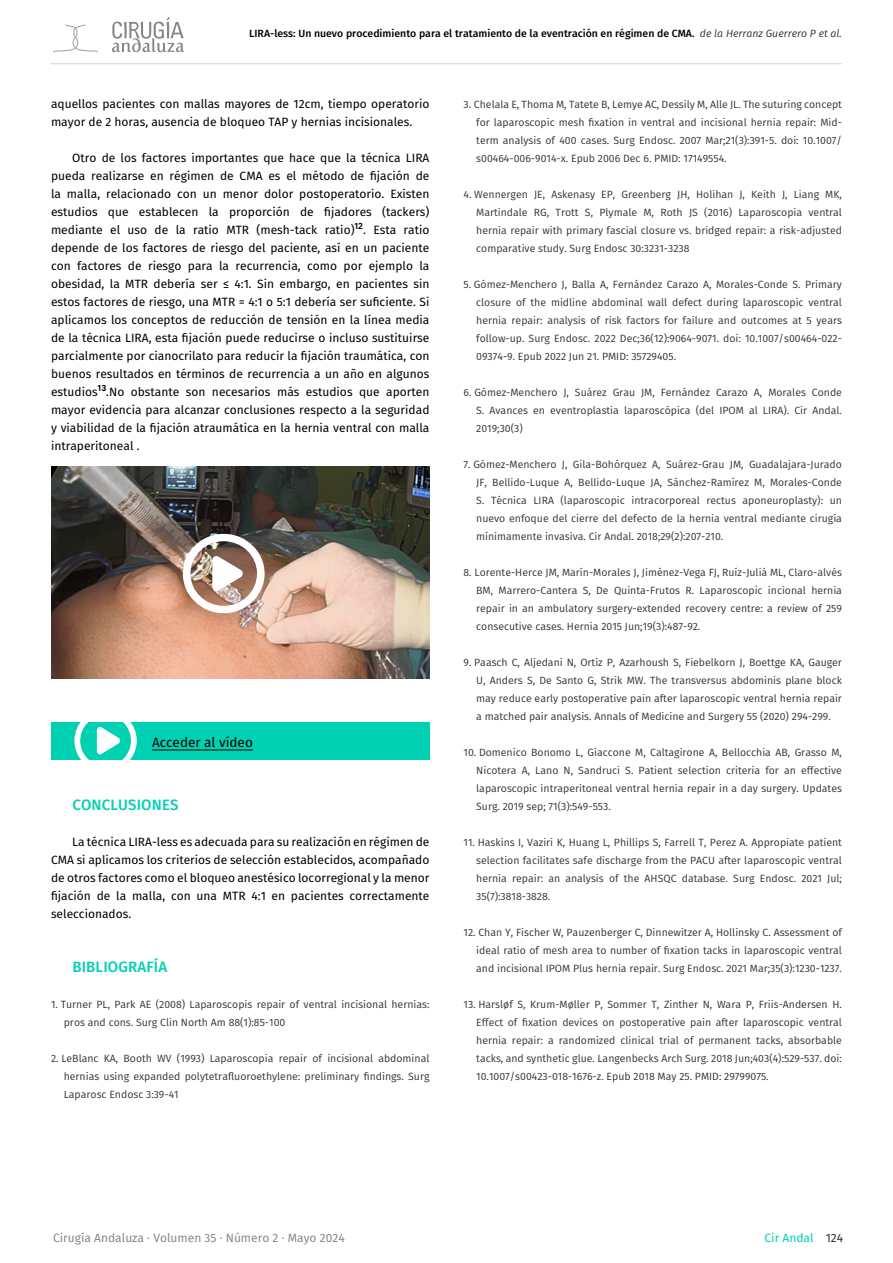
<style>
.page{position:relative;width:893px;height:1263px;background:#fff}
.page>*{position:absolute;margin:0;border:0;box-sizing:border-box;transform-origin:0 0}
.t1{font:500 15px "Fira Sans";letter-spacing:.01em;color:#00d1b2}
.t2{font:13.5px "Fira Sans";color:#000}
.t3{font:12px/18px "Fira Sans";color:#000;text-align:justify}
.t4{font:12px "Fira Sans";color:#878787}
.t5{font:12px "Fira Sans";color:#00d1b2}
.t6{font:10.5px/18px "Fira Sans";color:#333;text-align:justify}
.t7{font:500 10.5px "Fira Sans";color:#000}
.s1{font-weight:400;font-style:italic;color:#333}
.s2{color:#333}
</style>
<div class="page">
<svg style="left:53px;top:24px;width:45px;height:29px"></svg>
<svg style="left:112px;top:17px;width:72px;height:35px"></svg>
<hr style="left:50px;top:64px;width:792px;height:1px;background:#d1d1d1">
<img style="left:51px;top:467px;width:378px;height:211px">
<div style="left:51px;top:722px;width:378px;height:37px;background:#00d1b2"></div>
<svg style="left:74px;top:722px;width:63px;height:38px"></svg>
<hr style="left:152px;top:749px;width:101px;height:1px;background:#000">
<img style="left:183px;top:534px;width:82px;height:79px">
<p class="t7" style="left:249px;top:25px;width:594px">LIRA-less: Un nuevo procedimiento para el tratamiento de la eventración en régimen de CMA. <span class="s1">de la Herranz Guerrero P et al.</span></p>
<p class="t3" style="left:51px;top:94px;width:380px">aquellos pacientes con mallas mayores de 12cm, tiempo operatorio mayor de 2 horas, ausencia de bloqueo TAP y hernias incisionales.</p>
<p class="t3" style="left:51px;top:148px;width:380px;text-indent:21px">Otro de los factores importantes que hace que la técnica LIRA pueda realizarse en régimen de CMA es el método de fijación de la malla, relacionado con un menor dolor postoperatorio. Existen estudios que establecen la proporción de fijadores (tackers) mediante el uso de la ratio MTR (mesh-tack ratio)<sup>12</sup>. Esta ratio depende de los factores de riesgo del paciente, así en un paciente con factores de riesgo para la recurrencia, como por ejemplo la obesidad, la MTR debería ser ≤ 4:1. Sin embargo, en pacientes sin estos factores de riesgo, una MTR = 4:1 o 5:1 debería ser suficiente. Si aplicamos los conceptos de reducción de tensión en la línea media de la técnica LIRA, esta fijación puede reducirse o incluso sustituirse parcialmente por cianocrilato para reducir la fijación traumática, con buenos resultados en términos de recurrencia a un año en algunos estudios<sup>13</sup>.No obstante son necesarios más estudios que aporten mayor evidencia para alcanzar conclusiones respecto a la seguridad y viabilidad de la fijación atraumática en la hernia ventral con malla intraperitoneal .</p>
<p class="t2" style="left:152px;top:732px;width:102px">Acceder al vídeo</p>
<h1 class="t1" style="left:72px;top:793px;width:108px">CONCLUSIONES</h1>
<p class="t3" style="left:51px;top:832px;width:380px;text-indent:21px">La técnica LIRA-less es adecuada para su realización en régimen de CMA si aplicamos los criterios de selección establecidos, acompañado de otros factores como el bloqueo anestésico locorregional y la menor fijación de la malla, con una MTR 4:1 en pacientes correctamente seleccionados.</p>
<h1 class="t1" style="left:72px;top:955px;width:96px">BIBLIOGRAFÍA</h1>
<p class="t6" style="left:64px;top:995px;width:367px;text-indent:-13px">1. Turner PL, Park AE (2008) Laparoscopis repair of ventral incisional hernias: pros and cons. Surg Clin North Am 88(1):85-100</p>
<p class="t6" style="left:64px;top:1049px;width:367px;text-indent:-13px">2. LeBlanc KA, Booth WV (1993) Laparoscopia repair of incisional abdominal hernias using expanded polytetrafluoroethylene: preliminary findings. Surg Laparosc Endosc 3:39-41</p>
<p class="t6" style="left:476px;top:95px;width:367px;text-indent:-13px">3. Chelala E, Thoma M, Tatete B, Lemye AC, Dessily M, Alle JL. The suturing concept for laparoscopic mesh fixation in ventral and incisional hernia repair: Mid&shy;term analysis of 400 cases. Surg Endosc. 2007 Mar;21(3):391-5. doi: 10.1007/ s00464-006-9014-x. Epub 2006 Dec 6. PMID: 17149554.</p>
<p class="t6" style="left:476px;top:185px;width:367px;text-indent:-13px">4. Wennergen JE, Askenasy EP, Greenberg JH, Holihan J, Keith J, Liang MK, Martindale RG, Trott S, Plymale M, Roth JS (2016) Laparoscopia ventral hernia repair with primary fascial closure vs. bridged repair: a risk-adjusted comparative study. Surg Endosc 30:3231-3238</p>
<p class="t6" style="left:476px;top:275px;width:367px;text-indent:-13px">5. Gómez-Menchero J, Balla A, Fernández Carazo A, Morales-Conde S. Primary closure of the midline abdominal wall defect during laparoscopic ventral hernia repair: analysis of risk factors for failure and outcomes at 5 years follow-up. Surg Endosc. 2022 Dec;36(12):9064-9071. doi: 10.1007/s00464-022- 09374-9. Epub 2022 Jun 21. PMID: 35729405.</p>
<p class="t6" style="left:476px;top:383px;width:367px;text-indent:-13px">6. Gómez-Menchero J, Suárez Grau JM, Fernández Carazo A, Morales Conde S. Avances en eventroplastia laparoscópica (del IPOM al LIRA). Cir Andal.<br>2019;30(3)</p>
<p class="t6" style="left:476px;top:455px;width:367px;text-indent:-13px">7. Gómez-Menchero J, Gila-Bohórquez A, Suárez-Grau JM, Guadalajara-Jurado JF, Bellido-Luque A, Bellido-Luque JA, Sánchez-Ramírez M, Morales-Conde S. Técnica LIRA (laparoscopic intracorporeal rectus aponeuroplasty): un nuevo enfoque del cierre del defecto de la hernia ventral mediante cirugía mínimamente invasiva. Cir Andal. 2018;29(2):207-210.</p>
<p class="t6" style="left:476px;top:563px;width:367px;text-indent:-13px">8. Lorente-Herce JM, Marín-Morales J, Jiménez-Vega FJ, Ruíz-Juliá ML, Claro-alvés BM, Marrero-Cantera S, De Quinta-Frutos R. Laparoscopic incional hernia repair in an ambulatory surgery-extended recovery centre: a review of 259 consecutive cases. Hernia 2015 Jun;19(3):487-92.</p>
<p class="t6" style="left:476px;top:653px;width:367px;text-indent:-13px">9. Paasch C, Aljedani N, Ortiz P, Azarhoush S, Fiebelkorn J, Boettge KA, Gauger U, Anders S, De Santo G, Strik MW. The transversus abdominis plane block may reduce early postoperative pain after laparoscopic ventral hernia repair a matched pair analysis. Annals of Medicine and Surgery 55 (2020) 294-299.</p>
<p class="t6" style="left:476px;top:743px;width:367px;text-indent:-13px">10. Domenico Bonomo L, Giaccone M, Caltagirone A, Bellocchia AB, Grasso M, Nicotera A, Lano N, Sandruci S. Patient selection criteria for an effective laparoscopic intraperitoneal ventral hernia repair in a day surgery. Updates Surg. 2019 sep; 71(3):549-553.</p>
<p class="t6" style="left:476px;top:833px;width:367px;text-indent:-13px">11. Haskins I, Vaziri K, Huang L, Phillips S, Farrell T, Perez A. Appropiate patient selection facilitates safe discharge from the PACU after laparoscopic ventral hernia repair: an analysis of the AHSQC database. Surg Endosc. 2021 Jul; 35(7):3818-3828.</p>
<p class="t6" style="left:476px;top:923px;width:367px;text-indent:-13px">12. Chan Y, Fischer W, Pauzenberger C, Dinnewitzer A, Hollinsky C. Assessment of ideal ratio of mesh area to number of fixation tacks in laparoscopic ventral and incisional IPOM Plus hernia repair. Surg Endosc. 2021 Mar;35(3):1230-1237.</p>
<p class="t6" style="left:476px;top:995px;width:367px;text-indent:-13px">13. Harsløf S, Krum-Møller P, Sommer T, Zinther N, Wara P, Friis-Andersen H.<br>Effect of fixation devices on postoperative pain after laparoscopic ventral hernia repair: a randomized clinical trial of permanent tacks, absorbable tacks, and synthetic glue. Langenbecks Arch Surg. 2018 Jun;403(4):529-537. doi:<br>10.1007/s00423-018-1676-z. Epub 2018 May 25. PMID: 29799075.</p>
<p class="t4" style="left:53px;top:1229px;width:293px">Cirugía Andaluza · Volumen 35 · Número 2 · Mayo 2024</p>
<p class="t5" style="left:765px;top:1229px;width:80px">Cir Andal <span class="s2">124</span></p>
</div>
